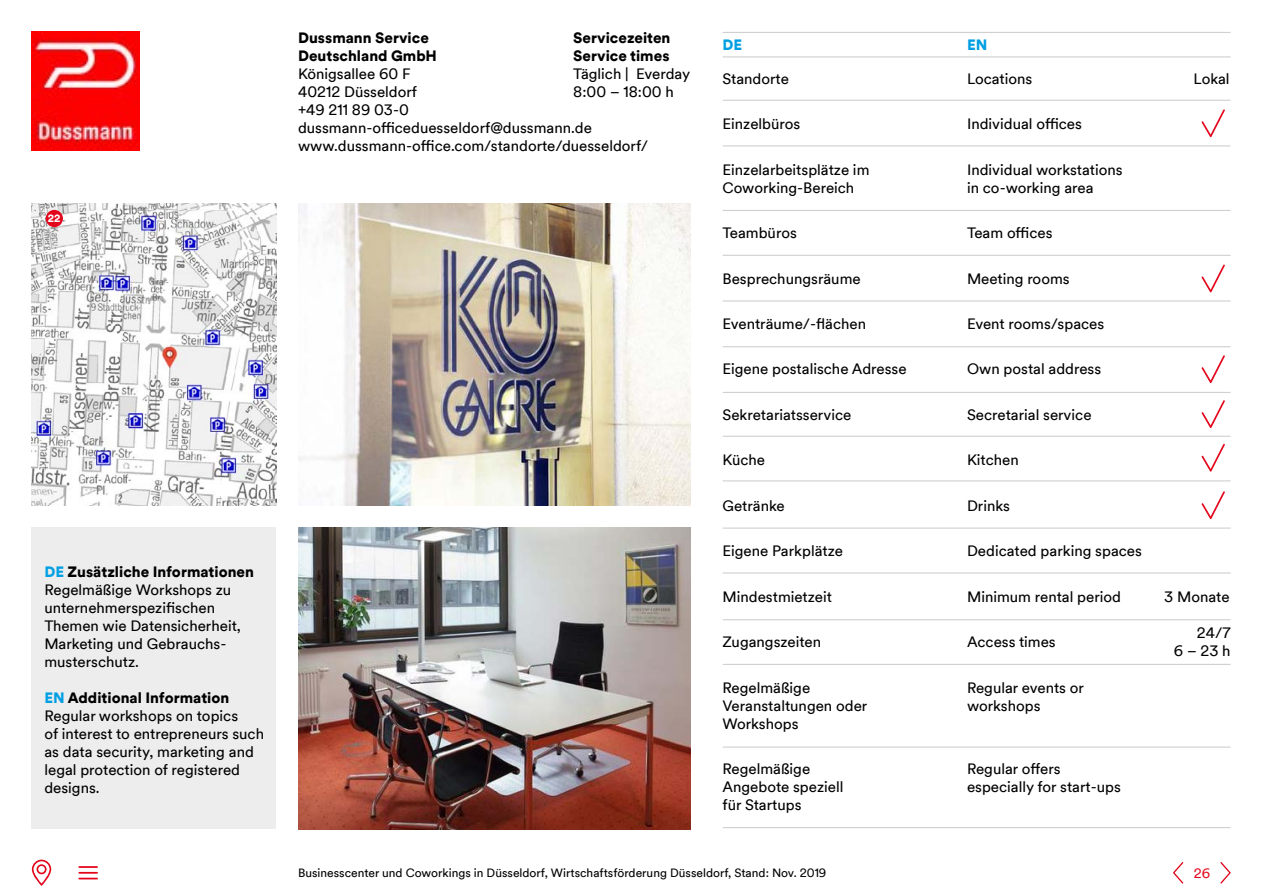
<style>
.page{position:relative;width:1263px;height:893px;background:#fff}
.page>*{position:absolute;margin:0;border:0;box-sizing:border-box;transform-origin:0 0}
.t1{font:15px/18px "Duesseldorf Circular TT";color:#000}
.t2{font:900 15px/18px "Duesseldorf Circular TT";color:#000}
.t3{font:900 15px "Duesseldorf Circular TT";color:#009fe3}
.t4{font:13.5px "Duesseldorf Circular TT";color:#e3051b}
.t5{font:12px "Duesseldorf Circular TT";color:#000}
.t6{font:900 10.5px "Duesseldorf Circular TT";color:#fff}
.s1{font-weight:900;color:#009fe3}
.s2{font-weight:900}
</style>
<div class="page">
<img style="left:31px;top:31px;width:108px;height:120px">
<img style="left:32px;top:203px;width:244px;height:302px">
<div style="left:32px;top:527px;width:244px;height:302px;background:#ededed"></div>
<img style="left:298px;top:203px;width:393px;height:302px">
<img style="left:298px;top:527px;width:393px;height:302px">
<svg style="left:1201px;top:109px;width:24px;height:28px"></svg>
<svg style="left:1201px;top:264px;width:24px;height:28px"></svg>
<svg style="left:1201px;top:355px;width:24px;height:28px"></svg>
<svg style="left:1201px;top:400px;width:24px;height:28px"></svg>
<svg style="left:1201px;top:444px;width:24px;height:28px"></svg>
<svg style="left:1201px;top:491px;width:24px;height:28px"></svg>
<hr style="left:723px;top:100px;width:507px;height:1px;background:#d0d0d0">
<hr style="left:723px;top:145px;width:507px;height:1px;background:#d0d0d0">
<hr style="left:723px;top:210px;width:507px;height:1px;background:#d0d0d0">
<hr style="left:723px;top:255px;width:507px;height:1px;background:#d0d0d0">
<hr style="left:723px;top:300px;width:507px;height:2px;background:#d0d0d0">
<hr style="left:723px;top:346px;width:507px;height:1px;background:#d0d0d0">
<hr style="left:723px;top:392px;width:507px;height:1px;background:#d0d0d0">
<hr style="left:723px;top:436px;width:507px;height:1px;background:#d0d0d0">
<hr style="left:723px;top:480px;width:507px;height:1px;background:#d0d0d0">
<hr style="left:723px;top:527px;width:507px;height:2px;background:#d0d0d0">
<hr style="left:723px;top:572px;width:507px;height:1px;background:#d0d0d0">
<hr style="left:723px;top:619px;width:507px;height:1px;background:#d0d0d0">
<hr style="left:723px;top:664px;width:507px;height:1px;background:#d0d0d0">
<hr style="left:723px;top:746px;width:507px;height:2px;background:#d0d0d0">
<hr style="left:723px;top:32px;width:507px;height:1px;background:#d0d0d0">
<hr style="left:723px;top:827px;width:507px;height:1px;background:#d0d0d0">
<hr style="left:723px;top:56px;width:507px;height:1px;background:#d0d0d0">
<svg style="left:1220px;top:862px;width:11px;height:21px"></svg>
<svg style="left:1173px;top:862px;width:10px;height:21px"></svg>
<svg style="left:79px;top:866px;width:18px;height:13px"></svg>
<svg style="left:32px;top:860px;width:19px;height:26px"></svg>
<div style="left:46px;top:210px;width:17px;height:17px;background:#e3051b;border-radius:50%"></div>
<p class="t6" style="left:48px;top:211px;width:14px">22</p>
<p class="t1" style="left:44px;top:562px;width:211px"><span class="s1">DE</span> <span class="s2">Zusätzliche Informationen<br></span>Regelmäßige Workshops zu unternehmerspezifischen<br>Themen wie Datensicherheit,<br>Marketing und Gebrauchs&shy;musterschutz.</p>
<p class="t1" style="left:44px;top:688px;width:221px"><span class="s1">EN</span> <span class="s2">Additional Information<br></span>Regular workshops on topics<br>of interest to entrepreneurs such as data security, marketing and legal protection of registered designs.</p>
<p class="t2" style="left:298px;top:28px;width:140px">Dussmann Service<br>Deutschland GmbH</p>
<p class="t1" style="left:298px;top:64px;width:352px">Königsallee 60 F<br>40212 Düsseldorf<br>+49 211 89 03-0 dussmann-officeduesseldorf@dussmann.de www.dussmann-office.com/standorte/duesseldorf/</p>
<p class="t2" style="left:573px;top:28px;width:99px">Servicezeiten<br>Service times</p>
<p class="t1" style="left:573px;top:64px;width:119px">Täglich | Everday<br>8:00 – 18:00 h</p>
<p class="t3" style="left:722px;top:34px;width:21px">DE</p>
<p class="t3" style="left:967px;top:34px;width:22px">EN</p>
<p class="t1" style="left:722px;top:69px;width:68px">Standorte</p>
<p class="t1" style="left:967px;top:69px;width:67px">Locations</p>
<p class="t1" style="left:1193px;top:69px;width:37px">Lokal</p>
<p class="t1" style="left:722px;top:114px;width:79px">Einzelbüros</p>
<p class="t1" style="left:967px;top:114px;width:116px">Individual offices</p>
<p class="t1" style="left:722px;top:160px;width:148px">Einzelarbeitsplätze im<br>Coworking-Bereich</p>
<p class="t1" style="left:967px;top:160px;width:157px">Individual workstations in co-working area</p>
<p class="t1" style="left:722px;top:223px;width:76px">Teambüros</p>
<p class="t1" style="left:967px;top:223px;width:87px">Team offices</p>
<p class="t1" style="left:722px;top:269px;width:140px">Besprechungsräume</p>
<p class="t1" style="left:967px;top:269px;width:104px">Meeting rooms</p>
<p class="t1" style="left:722px;top:314px;width:145px">Eventräume/-flächen</p>
<p class="t1" style="left:967px;top:314px;width:139px">Event rooms/spaces</p>
<p class="t1" style="left:722px;top:359px;width:186px">Eigene postalische Adresse</p>
<p class="t1" style="left:967px;top:359px;width:136px">Own postal address</p>
<p class="t1" style="left:722px;top:405px;width:130px">Sekretariatsservice</p>
<p class="t1" style="left:967px;top:405px;width:126px">Secretarial service</p>
<p class="t1" style="left:722px;top:450px;width:44px">Küche</p>
<p class="t1" style="left:967px;top:450px;width:53px">Kitchen</p>
<p class="t1" style="left:722px;top:496px;width:64px">Getränke</p>
<p class="t1" style="left:967px;top:496px;width:44px">Drinks</p>
<p class="t1" style="left:722px;top:541px;width:122px">Eigene Parkplätze</p>
<p class="t1" style="left:967px;top:541px;width:176px">Dedicated parking spaces</p>
<p class="t1" style="left:722px;top:587px;width:111px">Mindestmietzeit</p>
<p class="t1" style="left:967px;top:587px;width:156px">Minimum rental period</p>
<p class="t1" style="left:1164px;top:587px;width:67px">3 Monate</p>
<p class="t1" style="left:722px;top:632px;width:100px">Zugangszeiten</p>
<p class="t1" style="left:967px;top:632px;width:90px">Access times</p>
<p class="t1" style="left:1174px;top:623px;width:58px;text-align:right">24/7<br>6 – 23 h</p>
<p class="t1" style="left:722px;top:678px;width:146px">Regelmäßige<br>Veranstaltungen oder<br>Workshops</p>
<p class="t1" style="left:967px;top:678px;width:118px">Regular events or workshops</p>
<p class="t1" style="left:722px;top:759px;width:122px">Regelmäßige<br>Angebote speziell für Startups</p>
<p class="t1" style="left:967px;top:759px;width:155px">Regular offers especially for start-ups</p>
<p class="t5" style="left:298px;top:865px;width:530px">Businesscenter und Coworkings in Düsseldorf, Wirtschaftsförderung Düsseldorf, Stand: Nov. 2019</p>
<p class="t4" style="left:1194px;top:864px;width:18px">26</p>
</div>
